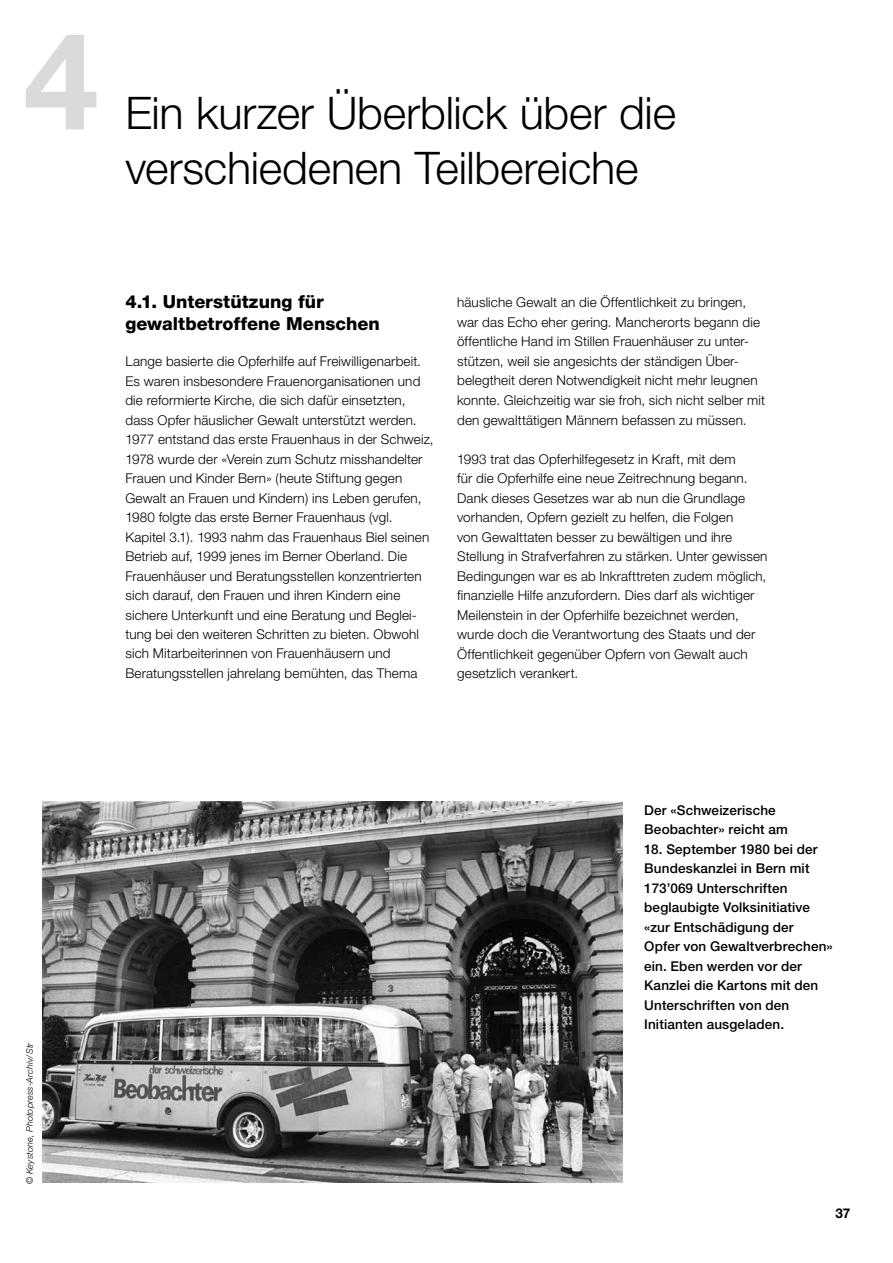
<style>
.page{position:relative;width:893px;height:1263px;background:#fff}
.page>*{position:absolute;margin:0;border:0;box-sizing:border-box;transform-origin:0 0}
.t1{font:700 135px "Helvetica Neue CE";color:#d9dadb}
.t2{font:300 45px/54px "Helvetica Neue CE";letter-spacing:-.005em;color:#000}
.t3{font:800 18px/22.5px "Helvetica Neue CE";color:#000}
.t4{font:300 13.5px/19.5px "Helvetica Neue CE";letter-spacing:.01em;color:#000}
.t5{font:500 13.5px/19.5px "Helvetica Neue CE";letter-spacing:.01em;color:#000}
.t6{font:700 13.5px "Helvetica Neue CE";color:#000}
.t7{font:italic 300 9px "Helvetica Neue CE";letter-spacing:.01em;color:#000}
</style>
<div class="page">
<img style="left:43px;top:801px;width:580px;height:381px">
<h1 class="t1" style="left:24px;top:-2px;width:77px">4</h1>
<h2 class="t2" style="left:125px;top:86px;width:552px">Ein kurzer Überblick über die verschiedenen Teilbereiche</h2>
<h3 class="t3" style="left:125px;top:290px;width:256px">4.1. Unterstützung für gewaltbetroffene Menschen</h3>
<p class="t4" style="left:125px;top:351px;width:310px">Lange basierte die Opferhilfe auf Freiwilligenarbeit.<br>Es waren insbesondere Frauenorganisationen und die reformierte Kirche, die sich dafür einsetzten, dass Opfer häuslicher Gewalt unterstützt werden.<br>1977 entstand das erste Frauenhaus in der Schweiz, 1978 wurde der «Verein zum Schutz misshandelter Frauen und Kinder Bern» (heute Stiftung gegen Gewalt an Frauen und Kindern) ins Leben gerufen, 1980 folgte das erste Berner Frauenhaus (vgl.<br>Kapitel 3.1). 1993 nahm das Frauenhaus Biel seinen Betrieb auf, 1999 jenes im Berner Oberland. Die Frauenhäuser und Beratungsstellen konzentrierten sich darauf, den Frauen und ihren Kindern eine sichere Unterkunft und eine Beratung und Beglei&shy;tung bei den weiteren Schritten zu bieten. Obwohl sich Mitarbeiterinnen von Frauenhäusern und Beratungsstellen jahrelang bemühten, das Thema</p>
<p class="t4" style="left:457px;top:293px;width:309px">häusliche Gewalt an die Öffentlichkeit zu bringen, war das Echo eher gering. Mancherorts begann die öffentliche Hand im Stillen Frauenhäuser zu unter&shy;stützen, weil sie angesichts der ständigen Über&shy;belegtheit deren Notwendigkeit nicht mehr leugnen konnte. Gleichzeitig war sie froh, sich nicht selber mit den gewalttätigen Männern befassen zu müssen.</p>
<p class="t4" style="left:457px;top:449px;width:312px">1993 trat das Opferhilfegesetz in Kraft, mit dem<br>für die Opferhilfe eine neue Zeitrechnung begann.<br>Dank dieses Gesetzes war ab nun die Grundlage vorhanden, Opfern gezielt zu helfen, die Folgen<br>von Gewalttaten besser zu bewältigen und ihre Stellung in Strafverfahren zu stärken. Unter gewissen Bedingungen war es ab Inkrafttreten zudem möglich, finanzielle Hilfe anzufordern. Dies darf als wichtiger Meilenstein in der Opferhilfe bezeichnet werden, wurde doch die Verantwortung des Staats und der Öffentlichkeit gegenüber Opfern von Gewalt auch gesetzlich verankert.</p>
<p class="t7" style="left:24px;top:1184px;width:143px;rotate:-90deg">© Keystone, Photopress-Archiv/Str</p>
<p class="t5" style="left:644px;top:800px;width:145px">Der «Schweizerische<br>Beobachter» reicht am</p>
<p class="t5" style="left:644px;top:839px;width:190px">18. September 1980 bei der<br>Bundeskanzlei in Bern mit<br>173’069 Unterschriften beglaubigte Volksinitiative «zur Entschädigung der<br>Opfer von Gewaltverbrechen» ein. Eben werden vor der<br>Kanzlei die Kartons mit den<br>Unterschriften von den<br>Initianten ausgeladen.</p>
<p class="t6" style="left:835px;top:1205px;width:17px">37</p>
</div>
